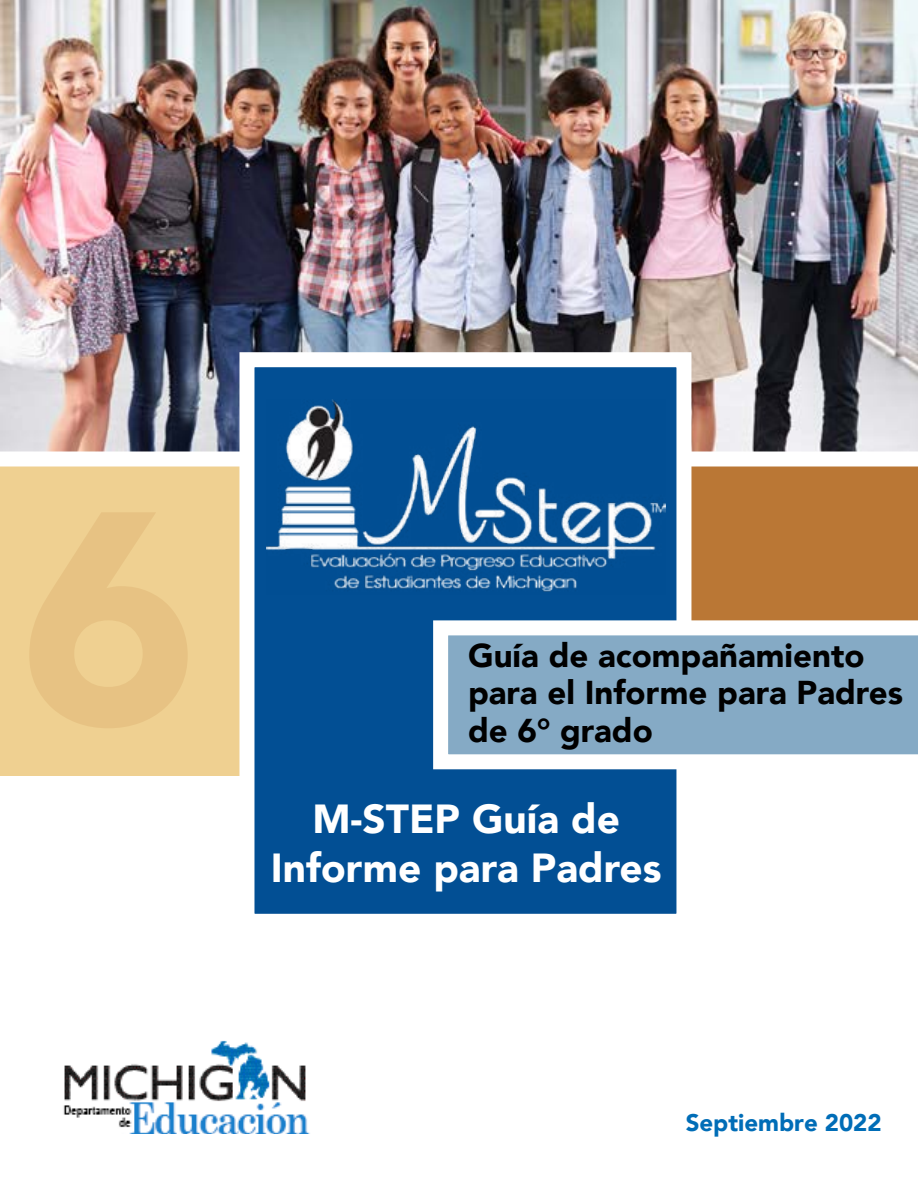
<style>
.page{position:relative;width:918px;height:1188px;background:#fff}
.page>*{position:absolute;margin:0;border:0;box-sizing:border-box;transform-origin:0 0}
.t1{font:900 40.5px/48.6px "Avenir";color:#fff;text-align:center}
.t2{font:900 33px/37.5px "Avenir";color:#000}
.t3{font:900 24px "Avenir";color:#006db7}
</style>
<div class="page">
<img style="left:0;top:0;width:918px;height:452px">
<div style="left:0;top:460px;width:472px;height:315px;background:#efd091"></div>
<div style="left:356px;top:460px;width:562px;height:279px;background:#ba7735"></div>
<div style="left:0;top:452px;width:918px;height:14px;background:#fff"></div>
<div style="left:239px;top:352px;width:452px;height:577px;background:#024f94;border:15px solid #fff"></div>
<svg style="left:433px;top:620px;width:485px;height:149px;background:#a0bcd1"></svg>
<img style="left:267px;top:400px;width:399px;height:192px">
<img style="left:63px;top:1040px;width:247px;height:94px">
<p class="t2" style="left:468px;top:636px;width:436px">Guía de acompañamiento para el Informe para Padres de 6° grado</p>
<p class="t1" style="left:271px;top:794px;width:392px">M-STEP Guía de<br>Informe para Padres</p>
<p class="t3" style="left:686px;top:1102px;width:197px">Septiembre 2022</p>
</div>
